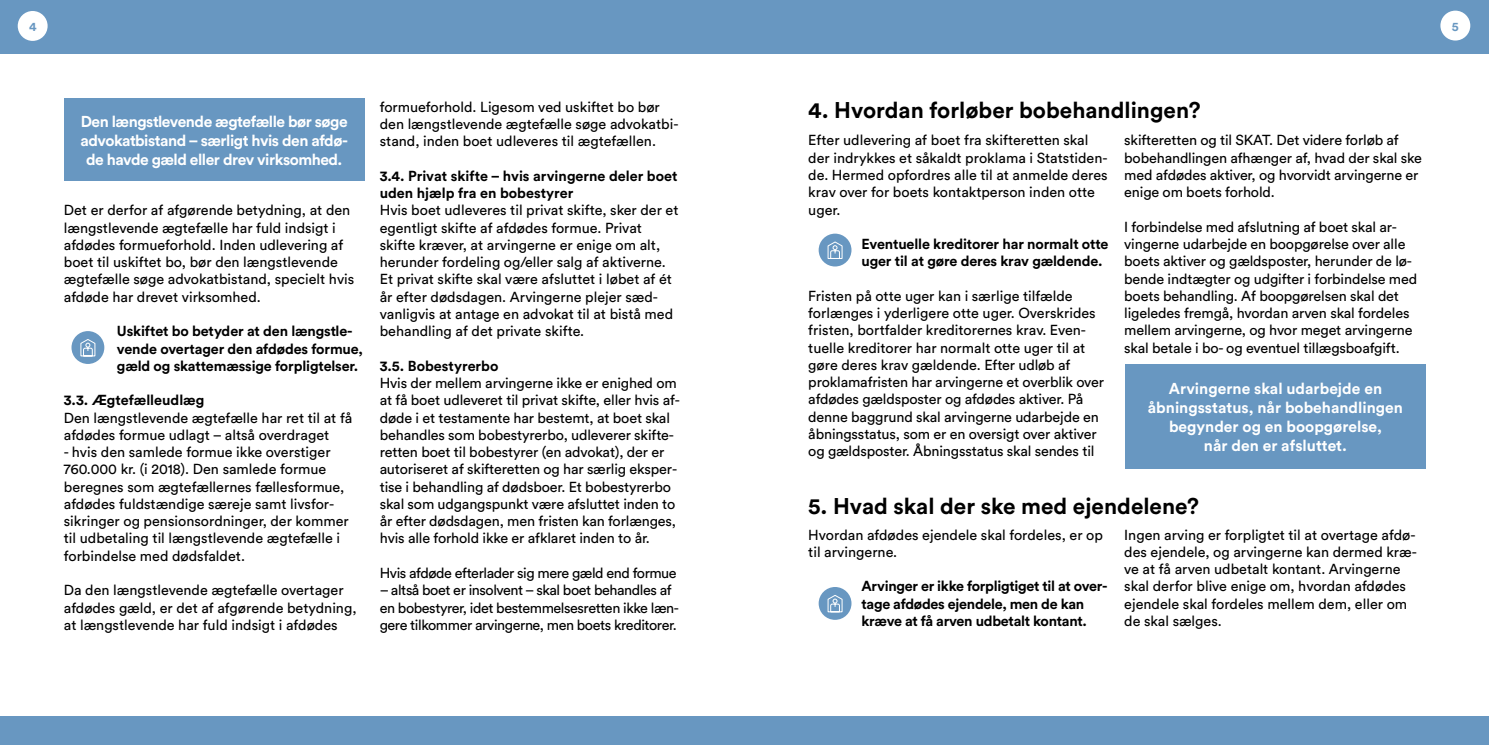
<style>
.page{position:relative;width:1489px;height:745px;background:#fff}
.page>*{position:absolute;margin:0;border:0;box-sizing:border-box;transform-origin:0 0}
.t1{font:700 22.5px "Circular Std";color:#000}
.t2{font:700 15.62px/18.8px "Circular Std";letter-spacing:-.01em;color:#fff;text-align:center}
.t3{font:700 15.62px/18.8px "Circular Std";letter-spacing:-.03em;color:#fff;text-align:center}
.t4{font:14.38px/17.2px "Circular Std";letter-spacing:-.005em;color:#000}
.t5{font:700 14.38px/17.2px "Circular Std";letter-spacing:-.01em;color:#000}
.t6{font:14.38px/17.2px "Circular Std";letter-spacing:-.03em;color:#000}
.t7{font:700 12.5px "Circular Std";color:#6897c1}
</style>
<div class="page">
<div style="left:0;top:0;width:1488px;height:53px;background:#6897c1"></div>
<div style="left:0;top:716px;width:1488px;height:28px;background:#6897c1"></div>
<div style="left:18px;top:11px;width:30px;height:30px;background:#fff;border-radius:50%"></div>
<div style="left:1440px;top:11px;width:30px;height:30px;background:#fff;border-radius:50%"></div>
<div style="left:1124px;top:364px;width:301px;height:105px;background:#6897c1"></div>
<div style="left:64px;top:98px;width:301px;height:83px;background:#6897c1"></div>
<div style="left:818px;top:233px;width:33px;height:33px;background:#6897c1;border-radius:50%"></div>
<svg style="left:818px;top:233px;width:34px;height:26px"></svg>
<div style="left:818px;top:586px;width:33px;height:33px;background:#6897c1;border-radius:50%"></div>
<svg style="left:818px;top:586px;width:34px;height:26px"></svg>
<svg style="left:71px;top:331px;width:33px;height:33px"></svg>
<svg style="left:71px;top:331px;width:34px;height:25px"></svg>
<p class="t7" style="left:29px;top:19px;width:9px">4</p>
<p class="t3" style="left:81px;top:112px;width:269px">Den længstlevende ægtefælle bør søge advokatbistand – særligt hvis den afdø&shy;de havde gæld eller drev virksomhed.</p>
<p class="t4" style="left:64px;top:201px;width:292px">Det er derfor af afgørende betydning, at den længstlevende ægtefælle har fuld indsigt i afdødes formueforhold. Inden udlevering af boet til uskiftet bo, bør den længstlevende ægtefælle søge advokatbistand, specielt hvis afdøde har drevet virksomhed.</p>
<p class="t5" style="left:117px;top:322px;width:247px">Uskiftet bo betyder at den længstle&shy;vende overtager den afdødes formue, gæld og skattemæssige forpligtelser.</p>
<p class="t5" style="left:64px;top:391px;width:142px">3.3. Ægtefælleudlæg</p>
<p class="t4" style="left:64px;top:408px;width:290px">Den længstlevende ægtefælle har ret til at få afdødes formue udlagt – altså overdraget</p>
<p class="t4" style="left:64px;top:443px;width:286px">- hvis den samlede formue ikke overstiger 760.000 kr. (i 2018). Den samlede formue beregnes som ægtefællernes fællesformue, afdødes fuldstændige særeje samt livsfor&shy;sikringer og pensionsordninger, der kommer til udbetaling til længstlevende ægtefælle i forbindelse med dødsfaldet.</p>
<p class="t4" style="left:64px;top:581px;width:294px">Da den længstlevende ægtefælle overtager afdødes gæld, er det af afgørende betydning, at længstlevende har fuld indsigt i afdødes</p>
<p class="t4" style="left:380px;top:98px;width:300px">formueforhold. Ligesom ved uskiftet bo bør den længstlevende ægtefælle søge advokatbi&shy;stand, inden boet udleveres til ægtefællen.</p>
<p class="t5" style="left:380px;top:167px;width:299px">3.4. Privat skifte – hvis arvingerne deler boet uden hjælp fra en bobestyrer</p>
<p class="t4" style="left:380px;top:201px;width:300px">Hvis boet udleveres til privat skifte, sker der et egentligt skifte af afdødes formue. Privat skifte kræver, at arvingerne er enige om alt, herunder fordeling og/eller salg af aktiverne.<br>Et privat skifte skal være afsluttet i løbet af ét år efter dødsdagen. Arvingerne plejer sæd&shy;vanligvis at antage en advokat til at bistå med behandling af det private skifte.</p>
<p class="t5" style="left:380px;top:356px;width:120px">3.5. Bobestyrerbo</p>
<p class="t4" style="left:380px;top:374px;width:302px">Hvis der mellem arvingerne ikke er enighed om at få boet udleveret til privat skifte, eller hvis af&shy;døde i et testamente har bestemt, at boet skal behandles som bobestyrerbo, udleverer skifte&shy;retten boet til bobestyrer (en advokat), der er autoriseret af skifteretten og har særlig eksper&shy;tise i behandling af dødsboer. Et bobestyrerbo skal som udgangspunkt være afsluttet inden to år efter dødsdagen, men fristen kan forlænges, hvis alle forhold ikke er afklaret inden to år.</p>
<p class="t6" style="left:380px;top:563px;width:298px">Hvis afdøde efterlader sig mere gæld end formue</p>
<p class="t6" style="left:380px;top:581px;width:301px">– altså boet er insolvent – skal boet behandles af en bobestyrer, idet bestemmelsesretten ikke læn&shy;gere tilkommer arvingerne, men boets kreditorer.</p>
<h1 class="t1" style="left:808px;top:96px;width:394px">4. Hvordan forløber bobehandlingen?</h1>
<p class="t4" style="left:808px;top:131px;width:301px">Efter udlevering af boet fra skifteretten skal der indrykkes et såkaldt proklama i Statstiden&shy;de. Hermed opfordres alle til at anmelde deres krav over for boets kontaktperson inden otte uger.</p>
<p class="t5" style="left:861px;top:235px;width:248px">Eventuelle kreditorer har normalt otte uger til at gøre deres krav gældende.</p>
<p class="t4" style="left:808px;top:287px;width:297px">Fristen på otte uger kan i særlige tilfælde forlænges i yderligere otte uger. Overskrides fristen, bortfalder kreditorernes krav. Even&shy;tuelle kreditorer har normalt otte uger til at gøre deres krav gældende. Efter udløb af proklamafristen har arvingerne et overblik over afdødes gældsposter og afdødes aktiver. På denne baggrund skal arvingerne udarbejde en åbningsstatus, som er en oversigt over aktiver og gældsposter. Åbningsstatus skal sendes til</p>
<p class="t4" style="left:1124px;top:131px;width:299px">skifteretten og til SKAT. Det videre forløb af bobehandlingen afhænger af, hvad der skal ske med afdødes aktiver, og hvorvidt arvingerne er enige om boets forhold.</p>
<p class="t4" style="left:1124px;top:218px;width:294px">I forbindelse med afslutning af boet skal ar&shy;vingerne udarbejde en boopgørelse over alle boets aktiver og gældsposter, herunder de lø&shy;bende indtægter og udgifter i forbindelse med boets behandling. Af boopgørelsen skal det ligeledes fremgå, hvordan arven skal fordeles mellem arvingerne, og hvor meget arvingerne skal betale i bo- og eventuel tillægsboafgift.</p>
<p class="t2" style="left:1147px;top:379px;width:257px">Arvingerne skal udarbejde en åbningsstatus, når bobehandlingen begynder og en boopgørelse,<br>når den er afsluttet.</p>
<h1 class="t1" style="left:808px;top:491px;width:392px">5. Hvad skal der ske med ejendelene?</h1>
<p class="t4" style="left:808px;top:525px;width:296px">Hvordan afdødes ejendele skal fordeles, er op til arvingerne.</p>
<p class="t5" style="left:861px;top:577px;width:248px">Arvinger er ikke forpligtiget til at over&shy;tage afdødes ejendele, men de kan kræve at få arven udbetalt kontant.</p>
<p class="t4" style="left:1124px;top:525px;width:294px">Ingen arving er forpligtet til at overtage afdø&shy;des ejendele, og arvingerne kan dermed kræ&shy;ve at få arven udbetalt kontant. Arvingerne skal derfor blive enige om, hvordan afdødes ejendele skal fordeles mellem dem, eller om de skal sælges.</p>
<p class="t7" style="left:1451px;top:19px;width:8px">5</p>
</div>
